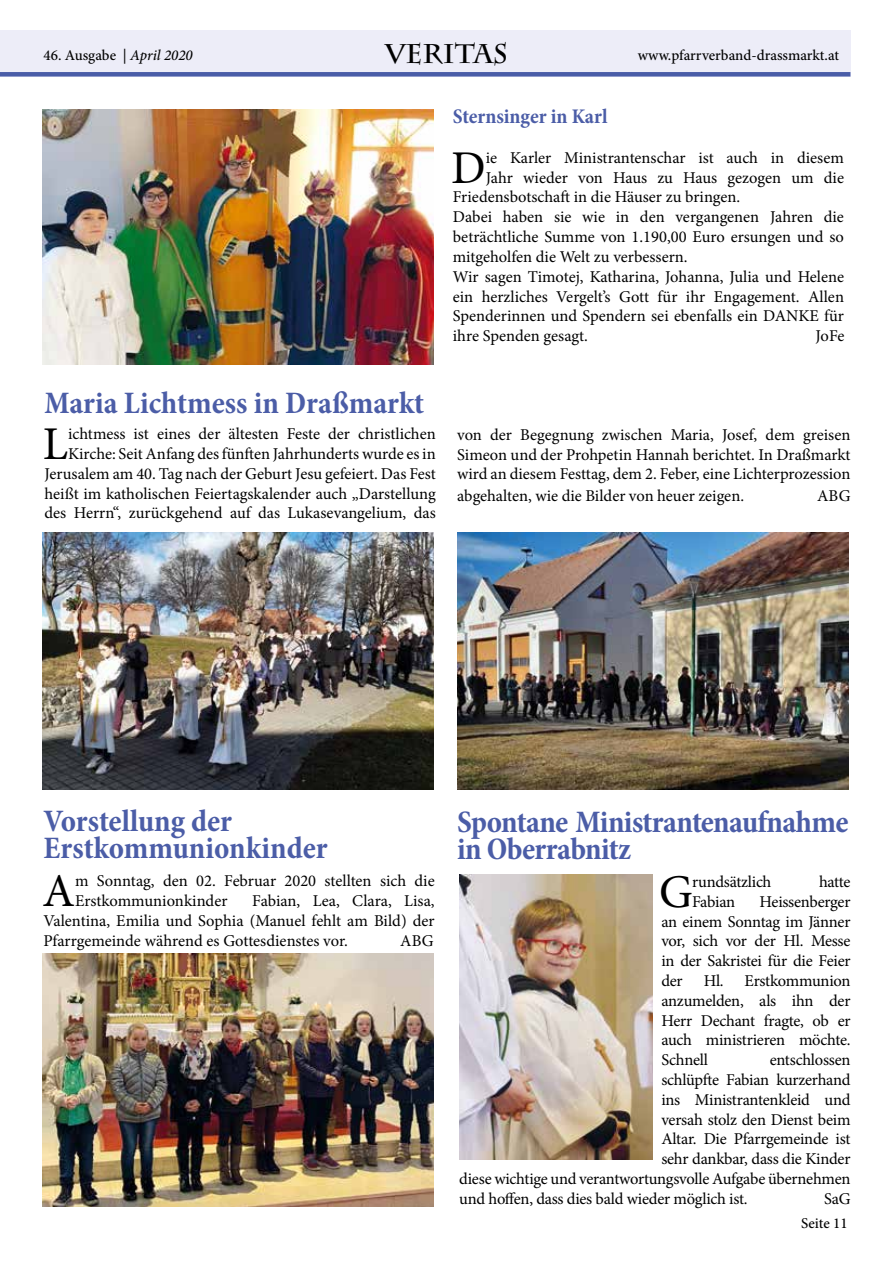
<style>
.page{position:relative;width:893px;height:1263px;background:#fff}
.page>*{position:absolute;margin:0;border:0;box-sizing:border-box;transform-origin:0 0}
.t1{font:46.95px "Minion Pro";color:#000}
.t2{font:700 condensed 31.5px/27px "Minion Pro";letter-spacing:-.01em;color:#4b5da7}
.t3{font:700 27px "Charlemagne Std";color:#000}
.t4{font:700 condensed 21px "Minion Pro";letter-spacing:-.005em;color:#4b5da7}
.t5{font:16.5px/19.8px "Minion Pro";letter-spacing:-.005em;color:#000;text-align:justify}
.t6{font:500 15px "Minion Pro";color:#000}
.s1{font-style:italic}
</style>
<div class="page">
<img style="left:43px;top:109px;width:391px;height:256px">
<img style="left:43px;top:533px;width:391px;height:257px">
<img style="left:457px;top:533px;width:391px;height:257px">
<img style="left:43px;top:954px;width:391px;height:252px">
<img style="left:459px;top:875px;width:194px;height:285px">
<div style="left:0;top:30px;width:850px;height:47px;background:#ededf8"></div>
<div style="left:0;top:72px;width:850px;height:5px;background:#4a5da8"></div>
<p class="t6" style="left:44px;top:46px;width:151px">46. Ausgabe | <span class="s1">April 2020</span></p>
<h3 class="t3" style="left:385px;top:38px;width:124px">VERITAS</h3>
<p class="t6" style="left:638px;top:46px;width:203px">www.pfarrverband-drassmarkt.at</p>
<p class="t4" style="left:453px;top:102px;width:156px">Sternsinger in Karl</p>
<h1 class="t1" style="left:451px;top:136px;width:36px">D</h1>
<p class="t5" style="left:486px;top:148px;width:360px">ie Karler Ministrantenschar ist auch in diesem</p>
<p class="t5" style="left:486px;top:168px;width:360px">Jahr wieder von Haus zu Haus gezogen um die</p>
<p class="t5" style="left:453px;top:187px;width:289px">Friedensbotschaft in die Häuser zu bringen.</p>
<p class="t5" style="left:453px;top:207px;width:393px">Dabei haben sie wie in den vergangenen Jahren die</p>
<p class="t5" style="left:453px;top:227px;width:393px">beträchtliche Summe von 1.190,00 Euro ersungen und so</p>
<p class="t5" style="left:453px;top:247px;width:236px">mitgeholfen die Welt zu verbessern.</p>
<p class="t5" style="left:453px;top:267px;width:393px">Wir sagen Timotej, Katharina, Johanna, Julia und Helene</p>
<p class="t5" style="left:453px;top:286px;width:393px">ein herzliches Vergelt’s Gott für ihr Engagement. Allen</p>
<p class="t5" style="left:453px;top:306px;width:393px">Spenderinnen und Spendern sei ebenfalls ein DANKE für</p>
<p class="t5" style="left:453px;top:326px;width:137px">ihre Spenden gesagt.</p>
<p class="t5" style="left:815px;top:326px;width:30px">JoFe</p>
<h2 class="t2" style="left:45px;top:390px;width:381px">Maria Lichtmess in Draßmarkt</h2>
<h1 class="t1" style="left:43px;top:413px;width:27px">L</h1>
<p class="t5" style="left:45px;top:424px;width:393px;text-align:right">ichtmess ist eines der ältesten Feste der christlichen Kirche: Seit Anfang des fünften Jahrhunderts wurde es in Jerusalem am 40. Tag nach der Geburt Jesu gefeiert. Das Fest heißt im katholischen Feiertagskalender auch „Darstellung des Herrn“, zurückgehend auf das Lukasevangelium, das</p>
<p class="t5" style="left:457px;top:425px;width:395px">von der Begegnung zwischen Maria, Josef, dem greisen Simeon und der Prohpetin Hannah berichtet. In Draßmarkt wird an diesem Festtag, dem 2. Feber, eine Lichterprozession</p>
<p class="t5" style="left:457px;top:486px;width:288px">abgehalten, wie die Bilder von heuer zeigen.</p>
<p class="t5" style="left:817px;top:486px;width:35px">ABG</p>
<h2 class="t2" style="left:44px;top:807px;width:286px">Vorstellung der<br>Erstkommunionkinder</h2>
<h2 class="t2" style="left:457px;top:808px;width:393px">Spontane Ministrantenaufnahme in Oberrabnitz</h2>
<h1 class="t1" style="left:43px;top:859px;width:34px">A</h1>
<p class="t5" style="left:75px;top:871px;width:361px">m Sonntag, den 02. Februar 2020 stellten sich die<br>Erstkommunionkinder</p>
<p class="t5" style="left:43px;top:891px;width:393px;text-indent:209px">Fabian, Lea, Clara, Lisa, Valentina, Emilia und Sophia (Manuel fehlt am Bild) der Pfarrgemeinde während es Gottesdienstes vor.</p>
<p class="t5" style="left:400px;top:930px;width:35px">ABG</p>
<h1 class="t1" style="left:659px;top:860px;width:35px">G</h1>
<p class="t5" style="left:692px;top:872px;width:81px">rundsätzlich</p>
<p class="t5" style="left:819px;top:872px;width:33px">hatte</p>
<p class="t5" style="left:661px;top:892px;width:191px;text-indent:98px">Heissenberger an einem Sonntag im Jänner vor, sich vor der Hl. Messe in der Sakristei für die Feier der</p>
<p class="t5" style="left:692px;top:892px;width:45px">Fabian</p>
<p class="t5" style="left:661px;top:971px;width:191px;text-indent:42px">Hl. Erstkommunion anzumelden, als ihn der Herr Dechant fragte, ob er auch ministrieren möchte.<br>Schnell</p>
<p class="t5" style="left:770px;top:1050px;width:82px">entschlossen</p>
<p class="t5" style="left:661px;top:1070px;width:191px">schlüpfte Fabian kurzerhand</p>
<p class="t5" style="left:661px;top:1090px;width:191px">ins Ministrantenkleid und</p>
<p class="t5" style="left:661px;top:1109px;width:191px">versah stolz den Dienst beim</p>
<p class="t5" style="left:661px;top:1129px;width:191px">Altar. Die Pfarrgemeinde ist</p>
<p class="t5" style="left:661px;top:1149px;width:191px">sehr dankbar, dass die Kinder</p>
<p class="t5" style="left:459px;top:1169px;width:393px">diese wichtige und verantwortungsvolle Aufgabe übernehmen</p>
<p class="t5" style="left:459px;top:1189px;width:290px">und hoffen, dass dies bald wieder möglich ist.</p>
<p class="t5" style="left:824px;top:1189px;width:28px">SaG</p>
<p class="t6" style="left:801px;top:1213px;width:48px">Seite 11</p>
</div>
